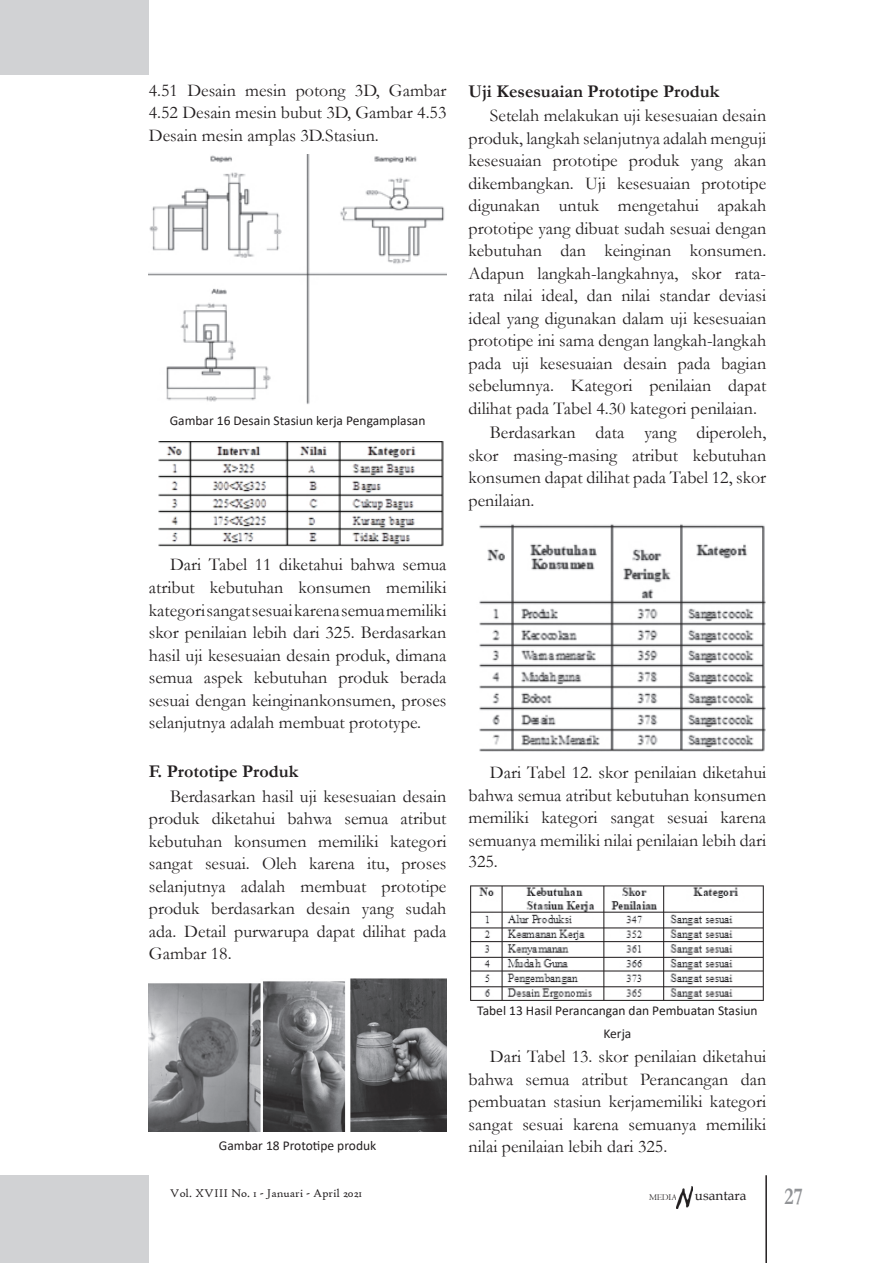
<style>
.page{position:relative;width:893px;height:1263px;background:#fff}
.page>*{position:absolute;margin:0;border:0;box-sizing:border-box;transform-origin:0 0}
.t1{font:700 24.3px "Garamond";color:#919396;scale:.8 1}
.t2{font:18px/22.5px "Garamond";color:#231f20;text-align:justify}
.t3{font:700 18px "Garamond";color:#231f20}
.t4{font:13.5px/22.5px "Calibri";color:#231f20;text-align:center}
.t5{font:13.5px "Book Antiqua";color:#231f20}
.t6{font:12px "High Tower Text";color:#231f20}
.s1{font-family:"Centaur";font-size:9px}
</style>
<div class="page">
<div style="left:0;top:0;width:149px;height:74px;background:#d1d2d4"></div>
<div style="left:0;top:1176px;width:149px;height:87px;background:#d1d2d4"></div>
<hr style="left:765px;top:1175px;width:2px;height:88px;background:#231f20">
<img style="left:677px;top:1186px;width:16px;height:22px">
<img style="left:149px;top:155px;width:297px;height:249px">
<img style="left:158px;top:441px;width:286px;height:106px">
<img style="left:149px;top:978px;width:297px;height:153px">
<img style="left:479px;top:524px;width:286px;height:227px">
<img style="left:470px;top:885px;width:294px;height:116px">
<p class="t2" style="left:149px;top:78px;width:299px">4.51 Desain mesin potong 3D, Gambar 4.52 Desain mesin bubut 3D, Gambar 4.53<br>Desain mesin amplas 3D.Stasiun.</p>
<p class="t4" style="left:170px;top:409px;width:257px">Gambar 16 Desain Stasiun kerja Pengamplasan</p>
<p class="t2" style="left:149px;top:553px;width:299px;text-indent:21px">Dari Tabel 11 diketahui bahwa semua atribut kebutuhan konsumen memiliki kategori sangat sesuai karena semua memiliki skor penilaian lebih dari 325. Berdasarkan hasil uji kesesuaian desain produk, dimana semua aspek kebutuhan produk berada sesuai dengan keinginankonsumen, proses selanjutnya adalah membuat prototype.</p>
<p class="t3" style="left:149px;top:759px;width:151px">F. Prototipe Produk</p>
<p class="t2" style="left:149px;top:784px;width:299px;text-indent:21px">Berdasarkan hasil uji kesesuaian desain produk diketahui bahwa semua atribut kebutuhan konsumen memiliki kategori sangat sesuai. Oleh karena itu, proses selanjutnya adalah membuat prototipe produk berdasarkan desain yang sudah ada. Detail purwarupa dapat dilihat pada Gambar 18.</p>
<p class="t4" style="left:219px;top:1134px;width:159px">Gambar 18 Prototipe produk</p>
<p class="t6" style="left:170px;top:1186px;width:194px">Vol. XVIII No. 1 - Januari - April 2021</p>
<p class="t3" style="left:469px;top:79px;width:252px">Uji Kesesuaian Prototipe Produk</p>
<p class="t2" style="left:469px;top:104px;width:299px;text-indent:21px">Setelah melakukan uji kesesuaian desain produk, langkah selanjutnya adalah menguji kesesuaian prototipe produk yang akan dikembangkan. Uji kesesuaian prototipe digunakan untuk mengetahui apakah prototipe yang dibuat sudah sesuai dengan kebutuhan dan keinginan konsumen.<br>Adapun langkah-langkahnya, skor rata&shy;rata nilai ideal, dan nilai standar deviasi ideal yang digunakan dalam uji kesesuaian prototipe ini sama dengan langkah-langkah pada uji kesesuaian desain pada bagian sebelumnya. Kategori penilaian dapat dilihat pada Tabel 4.30 kategori penilaian.</p>
<p class="t2" style="left:469px;top:421px;width:299px;text-indent:21px">Berdasarkan data yang diperoleh, skor masing-masing atribut kebutuhan konsumen dapat dilihat pada Tabel 12, skor penilaian.</p>
<p class="t2" style="left:469px;top:761px;width:299px;text-indent:21px">Dari Tabel 12. skor penilaian diketahui bahwa semua atribut kebutuhan konsumen memiliki kategori sangat sesuai karena semuanya memiliki nilai penilaian lebih dari 325.</p>
<p class="t4" style="left:477px;top:999px;width:282px">Tabel 13 Hasil Perancangan dan Pembuatan Stasiun<br>Kerja</p>
<p class="t2" style="left:469px;top:1045px;width:299px;text-indent:21px">Dari Tabel 13. skor penilaian diketahui bahwa semua atribut Perancangan dan pembuatan stasiun kerjamemiliki kategori sangat sesuai karena semuanya memiliki nilai penilaian lebih dari 325.</p>
<p class="t5" style="left:649px;top:1185px;width:99px"><span class="s1">MEDIA</span> usantara</p>
<h1 class="t1" style="left:785px;top:1180px;width:24px">27</h1>
</div>
